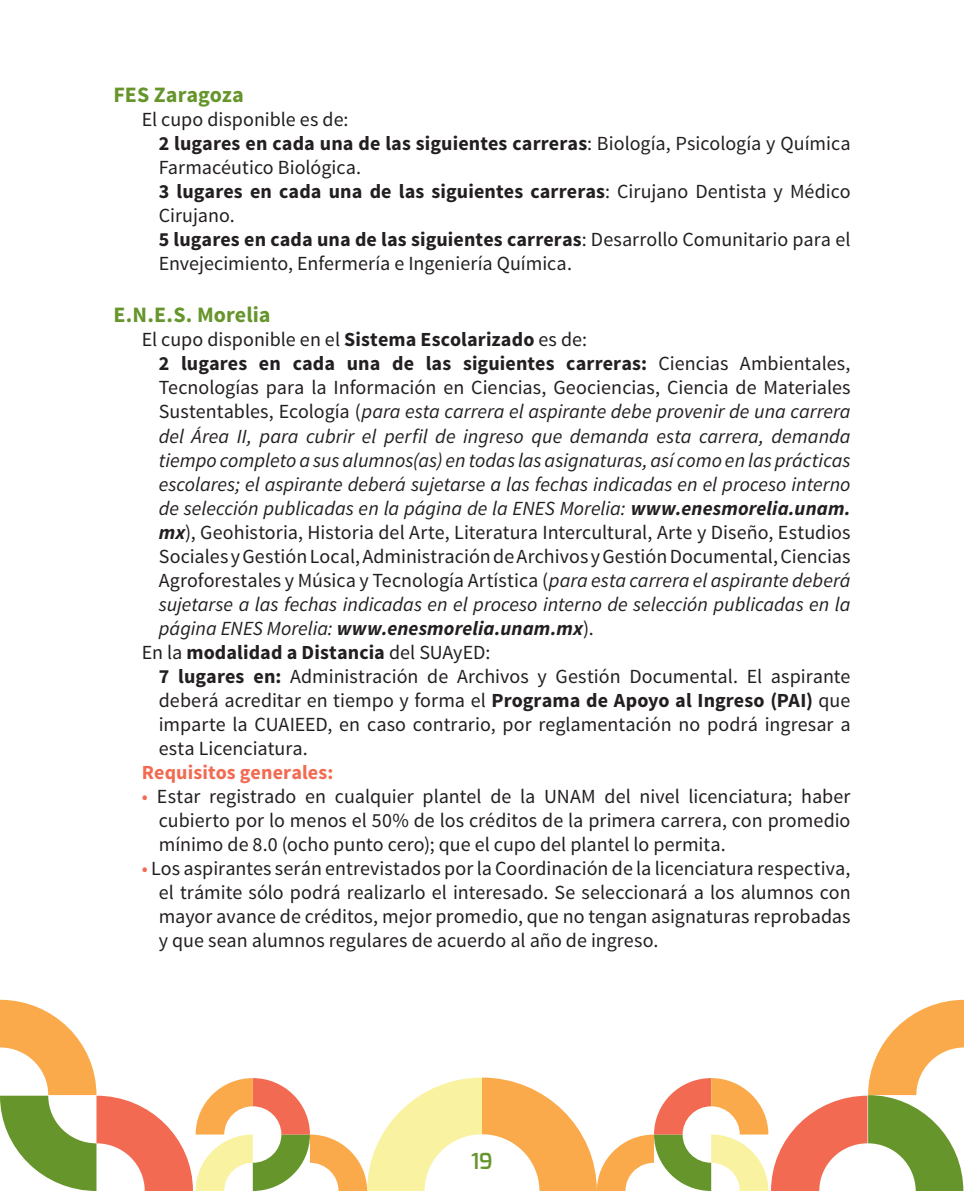
<style>
.page{position:relative;width:964px;height:1191px;background:#fff}
.page>*{position:absolute;margin:0;border:0;box-sizing:border-box;transform-origin:0 0}
.t1{font:700 22px "Source Sans Pro";color:#66952c}
.t2{font:600 22px "Exo";color:#66952c}
.t3{font:20px/24px "Source Sans Pro";letter-spacing:.005em;color:#231f20;text-align:justify}
.t4{font:italic 20px "Source Sans Pro";color:#231f20}
.t5{font:700 20px "Source Sans Pro";letter-spacing:.005em;color:#231f20}
.t6{font:italic 700 20px "Source Sans Pro";letter-spacing:.005em;color:#231f20}
.t7{font:700 20px "Source Sans Pro";letter-spacing:.005em;color:#f26a51}
.s1{font-weight:700}
.s2{font-weight:400}
.s3{font-style:normal}
.s4{font-weight:700;font-style:italic}
.s5{font-style:italic}
.s6{font-weight:400;font-style:normal}
.s7{color:#f26a51}
</style>
<div class="page">
<svg style="left:0;top:999px;width:964px;height:192px"></svg>
<p class="t1" style="left:113px;top:80px;width:132px">FES Zaragoza</p>
<p class="t3" style="left:159px;top:107px;width:693px;text-align:left;text-indent:-17px">El cupo disponible es de:<br><span class="s1">2 lugares en cada una de las siguientes carreras</span>: Biología, Psicología y Química Farmacéutico Biológica.<br><span class="s1">3 lugares en cada una de las siguientes carreras</span>: Cirujano Dentista y Médico Cirujano.<br><span class="s1">5 lugares en cada una de las siguientes carreras</span>: Desarrollo Comunitario para el Envejecimiento, Enfermería e Ingeniería Química.</p>
<p class="t1" style="left:113px;top:301px;width:159px">E.N.E.S. Morelia</p>
<p class="t3" style="left:142px;top:328px;width:447px">El cupo disponible en el <span class="s1">Sistema Escolarizado</span> es de:</p>
<p class="t5" style="left:159px;top:351px;width:693px">2 lugares en cada una de las siguientes carreras: <span class="s2">Ciencias Ambientales,</span></p>
<p class="t3" style="left:159px;top:376px;width:693px">Tecnologías para la Información en Ciencias, Geociencias, Ciencia de Materiales</p>
<p class="t4" style="left:159px;top:399px;width:693px"><span class="s3">Sustentables, Ecología (</span>para esta carrera el aspirante debe provenir de una carrera</p>
<p class="t4" style="left:159px;top:423px;width:693px">del Área II, para cubrir el perfil de ingreso que demanda esta carrera, demanda</p>
<p class="t4" style="left:159px;top:447px;width:693px">tiempo completo a sus alumnos(as) en todas las asignaturas, así como en las prácticas</p>
<p class="t4" style="left:159px;top:471px;width:693px">escolares; el aspirante deberá sujetarse a las fechas indicadas en el proceso interno</p>
<p class="t4" style="left:159px;top:495px;width:693px">de selección publicadas en la página de la ENES Morelia: <span class="s1">www.enesmorelia.unam.</span></p>
<p class="t3" style="left:159px;top:520px;width:693px"><span class="s4">mx</span>), Geohistoria, Historia del Arte, Literatura Intercultural, Arte y Diseño, Estudios</p>
<p class="t3" style="left:159px;top:544px;width:693px">Sociales y Gestión Local, Administración de Archivos y Gestión Documental, Ciencias</p>
<p class="t3" style="left:159px;top:568px;width:693px">Agroforestales y Música y Tecnología Artística (<span class="s5">para esta carrera el aspirante deberá</span></p>
<p class="t4" style="left:159px;top:591px;width:693px">sujetarse a las fechas indicadas en el proceso interno de selección publicadas en la</p>
<p class="t6" style="left:159px;top:615px;width:436px"><span class="s2">página ENES Morelia:</span> www.enesmorelia.unam.mx<span class="s6">).</span></p>
<p class="t5" style="left:142px;top:639px;width:350px"><span class="s2">En la</span> modalidad a Distancia <span class="s2">del SUAyED:</span></p>
<p class="t3" style="left:159px;top:664px;width:693px"><span class="s1">7 lugares en:</span> Administración de Archivos y Gestión Documental. El aspirante</p>
<p class="t3" style="left:159px;top:688px;width:693px">deberá acreditar en tiempo y forma el <span class="s1">Programa de Apoyo al Ingreso (PAI)</span> que</p>
<p class="t3" style="left:159px;top:712px;width:693px">imparte la CUAIEED, en caso contrario, por reglamentación no podrá ingresar a</p>
<p class="t3" style="left:159px;top:736px;width:151px">esta Licenciatura.</p>
<p class="t7" style="left:142px;top:759px;width:193px">Requisitos generales:</p>
<p class="t3" style="left:159px;top:784px;width:693px;text-indent:-17px"><span class="s7">•</span> Estar registrado en cualquier plantel de la UNAM del nivel licenciatura; haber cubierto por lo menos el 50% de los créditos de la primera carrera, con promedio mínimo de 8.0 (ocho punto cero); que el cupo del plantel lo permita.</p>
<p class="t3" style="left:159px;top:856px;width:693px;text-indent:-17px"><span class="s7">•</span> Los aspirantes serán entrevistados por la Coordinación de la licenciatura respectiva, el trámite sólo podrá realizarlo el interesado. Se seleccionará a los alumnos con mayor avance de créditos, mejor promedio, que no tengan asignaturas reprobadas y que sean alumnos regulares de acuerdo al año de ingreso.</p>
<p class="t2" style="left:471px;top:1147px;width:23px">19</p>
</div>
